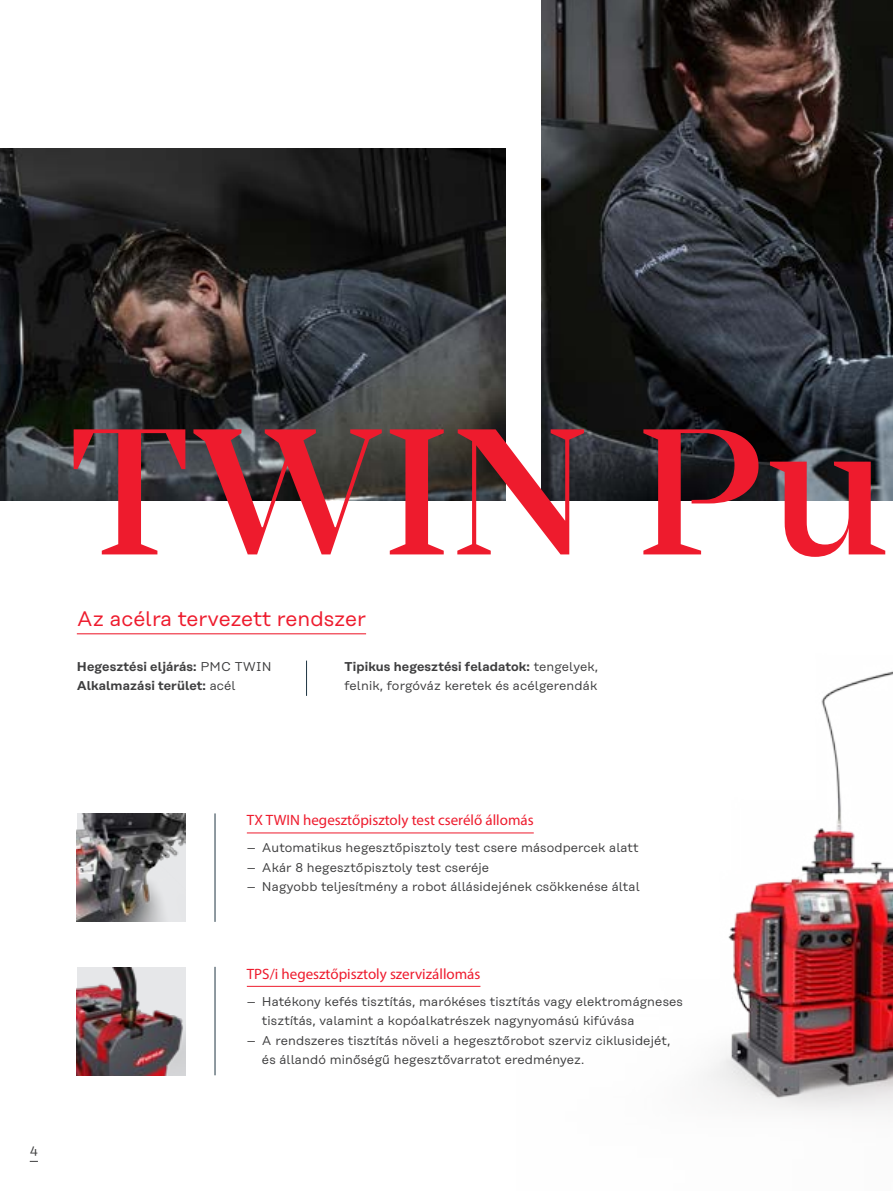
<style>
.page{position:relative;width:893px;height:1191px;background:#fff}
.page>*{position:absolute;margin:0;border:0;box-sizing:border-box;transform-origin:0 0}
.t1{font:500 186.6px "Mirador";letter-spacing:.015em;color:#ee1b2d}
.t2{font:21px "Rational Text";color:#ee1b2d}
.t3{font:15px "Myriad Pro";color:#ee1b2d}
.t4{font:12.75px/19.5px "Rational Text";letter-spacing:.01em;color:#3e3e3f}
.t5{font:600 12.75px/19.5px "Rational Text";letter-spacing:.01em;color:#3e3e3f}
.s1{font-weight:600}
.s2{font-weight:400}
</style>
<div class="page">
<img style="left:0;top:148px;width:505px;height:352px">
<img style="left:541px;top:0;width:352px;height:500px">
<img style="left:516px;top:671px;width:377px;height:442px">
<img style="left:77px;top:967px;width:108px;height:108px">
<img style="left:77px;top:813px;width:108px;height:108px">
<hr style="left:215px;top:813px;width:1px;height:109px;background:#1f3643">
<hr style="left:306px;top:660px;width:1px;height:36px;background:#1f3643">
<hr style="left:215px;top:966px;width:1px;height:109px;background:#1f3643">
<hr style="left:247px;top:986px;width:233px;height:1px;background:#ee1b2d">
<hr style="left:247px;top:832px;width:287px;height:1px;background:#ee1b2d">
<hr style="left:77px;top:633px;width:289px;height:1px;background:#ee1b2d">
<h1 class="t1" style="left:68px;top:383px;width:822px">TWIN Pu</h1>
<h2 class="t2" style="left:77px;top:607px;width:291px">Az acélra tervezett rendszer</h2>
<p class="t4" style="left:344px;top:656px;width:255px"><span class="s1">Tipikus hegesztési feladatok:</span> tengelyek, felnik, forgóváz keretek és acélgerendák</p>
<p class="t5" style="left:77px;top:656px;width:196px">Hegesztési eljárás: <span class="s2">PMC TWIN<br></span>Alkalmazási terület: <span class="s2">acél</span></p>
<p class="t4" style="left:30px;top:1139px;width:10px">4</p>
<p class="t3" style="left:247px;top:811px;width:288px">TX TWIN hegesztőpisztoly test cserélő állomás</p>
<p class="t4" style="left:247px;top:838px;width:393px">– Automatikus hegesztőpisztoly test csere másodpercek alatt</p>
<p class="t4" style="left:247px;top:857px;width:244px">– Akár 8 hegesztőpisztoly test cseréje</p>
<p class="t4" style="left:247px;top:877px;width:394px">– Nagyobb teljesítmény a robot állásidejének csökkenése által</p>
<p class="t3" style="left:247px;top:964px;width:235px">TPS/i hegesztőpisztoly szervizállomás</p>
<p class="t4" style="left:262px;top:991px;width:422px;text-indent:-15px">– Hatékony kefés tisztítás, marókéses tisztítás vagy elektromágneses tisztítás, valamint a kopóalkatrészek nagynyomású kifúvása</p>
<p class="t4" style="left:262px;top:1030px;width:410px;text-indent:-15px">– A rendszeres tisztítás növeli a hegesztőrobot szerviz ciklusidejét, és állandó minőségű hegesztővarratot eredményez.</p>
</div>
